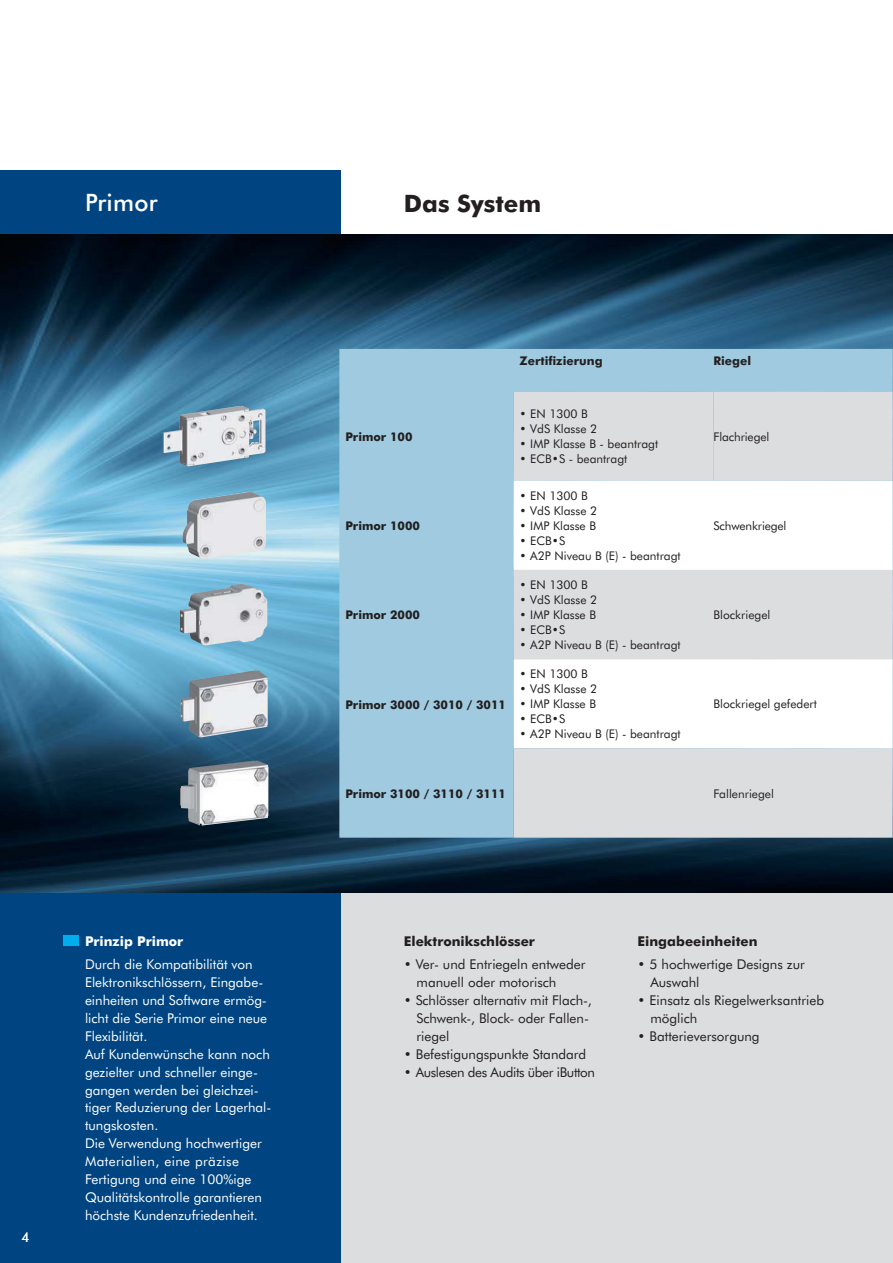
<style>
.page{position:relative;width:893px;height:1263px;background:#fff}
.page>*{position:absolute;margin:0;border:0;box-sizing:border-box;transform-origin:0 0}
.t1{font:700 24px "Futura BT";color:#231f20}
.t2{font:500 24px "Futura BT";letter-spacing:.01em;color:#fff}
.t3{font:13.5px/18px "Futura BT";color:#fff}
.t4{font:13.5px/18px "Futura BT";color:#231f20}
.t5{font:700 13.5px "Futura BT";color:#231f20}
.t6{font:13.5px "Futura BT";letter-spacing:-.025em;color:#231f20}
.t7{font:700 13.5px "Futura BT";color:#fff}
.t8{font:12px "Futura BT";color:#231f20}
.t9{font:700 12px "Futura BT";color:#231f20}
</style>
<div class="page">
<div style="left:0;top:234px;width:893px;height:1029px;background:#dcddde"></div>
<div style="left:0;top:170px;width:340px;height:1093px;background:#004581"></div>
<img style="left:0;top:234px;width:893px;height:659px">
<div style="left:64px;top:935px;width:15px;height:11px;background:#00aeef"></div>
<div style="left:339px;top:349px;width:554px;height:489px;background:#9fcae0"></div>
<svg style="left:514px;top:391px;width:379px;height:447px"></svg>
<svg style="left:713px;top:391px;width:180px;height:90px"></svg>
<svg style="left:514px;top:481px;width:379px;height:267px;fill:#fff"></svg>
<img style="left:202px;top:406px;width:41px;height:6px">
<img style="left:189px;top:492px;width:61px;height:12px">
<img style="left:214px;top:584px;width:28px;height:7px">
<img style="left:181px;top:670px;width:87px;height:67px">
<img style="left:180px;top:761px;width:88px;height:65px">
<h1 class="t2" style="left:85px;top:189px;width:74px">Primor</h1>
<p class="t3" style="left:22px;top:1229px;width:9px">4</p>
<p class="t7" style="left:85px;top:936px;width:100px">Prinzip Primor</p>
<p class="t3" style="left:85px;top:956px;width:188px">Durch die Kompatibilität von<br>Elektronikschlössern, Eingabe&shy;einheiten und Software ermög&shy;licht die Serie Primor eine neue<br>Flexibilität.<br>Auf Kundenwünsche kann noch gezielter und schneller einge&shy;gangen werden bei gleichzei&shy;tiger Reduzierung der Lagerhal&shy;tungskosten.<br>Die Verwendung hochwertiger<br>Materialien, eine präzise<br>Fertigung und eine 100%ige<br>Qualitätskontrolle garantieren höchste Kundenzufriedenheit.</p>
<h1 class="t1" style="left:404px;top:193px;width:139px">Das System</h1>
<p class="t9" style="left:520px;top:355px;width:84px">Zertifizierung</p>
<p class="t9" style="left:713px;top:355px;width:39px">Riegel</p>
<p class="t9" style="left:345px;top:431px;width:69px">Primor 100</p>
<p class="t8" style="left:520px;top:409px;width:70px">• EN 1300 B</p>
<p class="t8" style="left:520px;top:424px;width:79px">• VdS Klasse 2</p>
<p class="t8" style="left:520px;top:439px;width:140px">• IMP Klasse B - beantragt</p>
<p class="t8" style="left:520px;top:454px;width:109px">• ECB•S - beantragt</p>
<p class="t8" style="left:713px;top:431px;width:57px">Flachriegel</p>
<p class="t9" style="left:345px;top:521px;width:76px">Primor 1000</p>
<p class="t8" style="left:520px;top:490px;width:70px">• EN 1300 B</p>
<p class="t8" style="left:520px;top:505px;width:79px">• VdS Klasse 2</p>
<p class="t8" style="left:520px;top:520px;width:78px">• IMP Klasse B</p>
<p class="t8" style="left:520px;top:535px;width:47px">• ECB•S</p>
<p class="t8" style="left:520px;top:550px;width:163px">• A2P Niveau B (E) - beantragt</p>
<p class="t8" style="left:713px;top:520px;width:75px">Schwenkriegel</p>
<p class="t9" style="left:345px;top:610px;width:76px">Primor 2000</p>
<p class="t8" style="left:520px;top:580px;width:70px">• EN 1300 B</p>
<p class="t8" style="left:520px;top:595px;width:79px">• VdS Klasse 2</p>
<p class="t8" style="left:520px;top:610px;width:78px">• IMP Klasse B</p>
<p class="t8" style="left:520px;top:625px;width:47px">• ECB•S</p>
<p class="t8" style="left:520px;top:640px;width:163px">• A2P Niveau B (E) - beantragt</p>
<p class="t8" style="left:713px;top:610px;width:58px">Blockriegel</p>
<p class="t9" style="left:345px;top:699px;width:162px">Primor 3000 / 3010 / 3011</p>
<p class="t8" style="left:520px;top:669px;width:70px">• EN 1300 B</p>
<p class="t8" style="left:520px;top:684px;width:79px">• VdS Klasse 2</p>
<p class="t8" style="left:520px;top:699px;width:78px">• IMP Klasse B</p>
<p class="t8" style="left:520px;top:714px;width:47px">• ECB•S</p>
<p class="t8" style="left:520px;top:729px;width:163px">• A2P Niveau B (E) - beantragt</p>
<p class="t8" style="left:713px;top:699px;width:105px">Blockriegel gefedert</p>
<p class="t9" style="left:345px;top:788px;width:162px">Primor 3100 / 3110 / 3111</p>
<p class="t8" style="left:713px;top:788px;width:62px">Fallenriegel</p>
<p class="t5" style="left:404px;top:936px;width:133px">Elektronikschlösser</p>
<p class="t4" style="left:417px;top:956px;width:170px;text-indent:-13px">• Ver- und Entriegeln entweder manuell oder motorisch</p>
<p class="t4" style="left:417px;top:992px;width:177px;text-indent:-13px">• Schlösser alternativ mit Flach-,<br>Schwenk-, Block- oder Fallen&shy;riegel</p>
<p class="t4" style="left:404px;top:1046px;width:184px">• Befestigungspunkte Standard</p>
<p class="t6" style="left:404px;top:1066px;width:193px">• Auslesen des Audits über iButton</p>
<p class="t5" style="left:638px;top:936px;width:121px">Eingabeeinheiten</p>
<p class="t4" style="left:650px;top:956px;width:156px;text-indent:-13px">• 5 hochwertige Designs zur<br>Auswahl</p>
<p class="t4" style="left:650px;top:992px;width:175px;text-indent:-13px">• Einsatz als Riegelwerksantrieb möglich</p>
<p class="t4" style="left:638px;top:1028px;width:124px">• Batterieversorgung</p>
</div>
